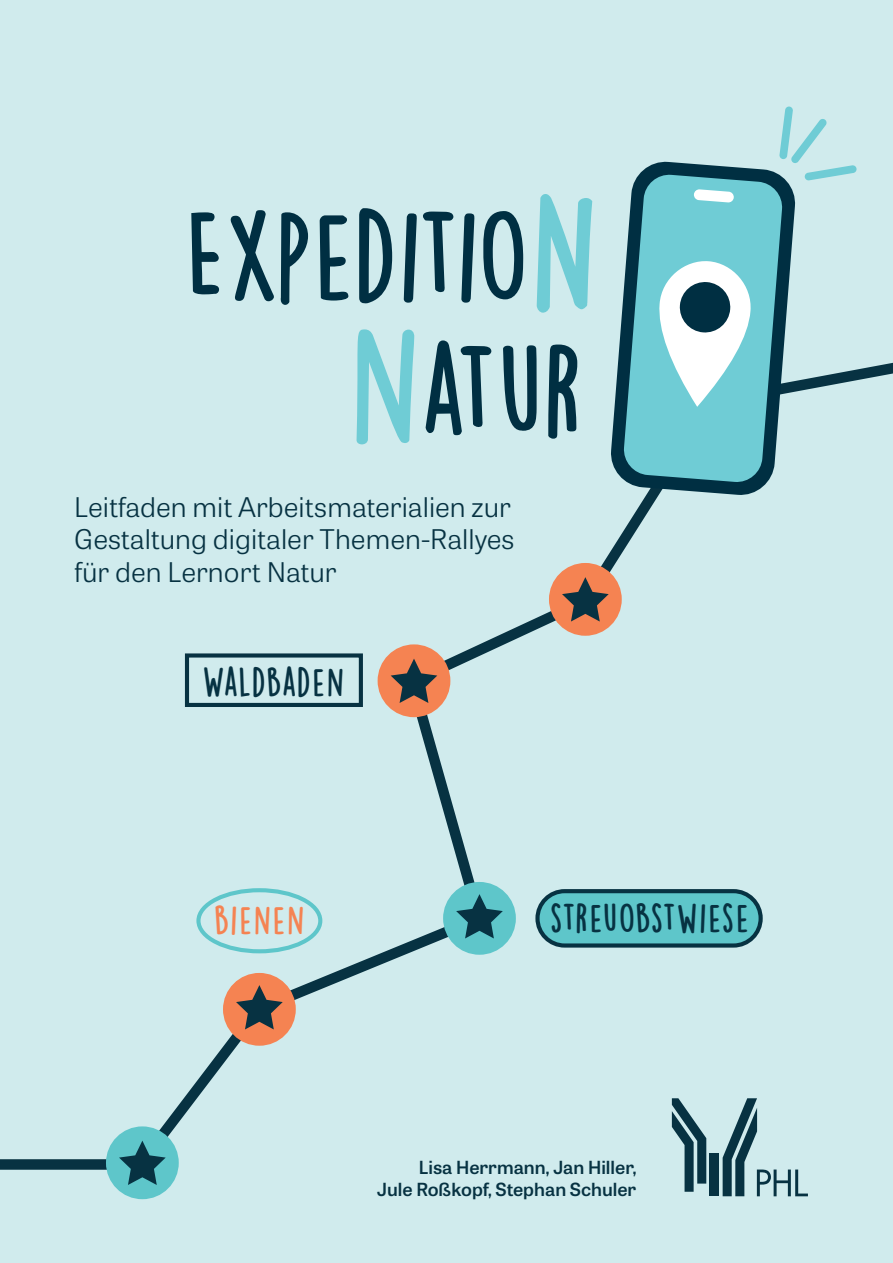
<style>
.page{position:relative;width:893px;height:1263px;background:#d0ebed}
.page>*{position:absolute;margin:0;border:0;box-sizing:border-box;transform-origin:0 0}
.t1{font:800 37.35px "Lemon Yellow Sun";color:#073242}
.t2{font:800 37.05px "Lemon Yellow Sun";letter-spacing:.005em;color:#073242}
.t3{font:800 37.05px "Lemon Yellow Sun";letter-spacing:.04em;color:#f58352}
.t4{font:300 27px/32.4px "Tablet Gothic Wide";color:#073242}
.t5{font:600 18px/21.6px "Tablet Gothic Wide";color:#073242;text-align:right}
</style>
<div class="page">
<div style="left:537px;top:891px;width:224px;height:54px;background:#5ec6ca;border-radius:27px"></div>
<div style="left:535px;top:889px;width:228px;height:58px;border:4px solid #073242;border-radius:27px"></div>
<div style="left:710px;top:1154px;width:9px;height:42px;background:#073242"></div>
<svg style="left:672px;top:1098px;width:34px;height:94px"></svg>
<svg style="left:723px;top:1098px;width:85px;height:98px"></svg>
<div style="left:185px;top:653px;width:178px;height:54px;border:4px solid #073242"></div>
<div style="left:196px;top:888px;width:126px;height:65px;border:4px solid #5ec6ca;border-radius:50%"></div>
<svg style="left:400px;top:352px;width:493px;height:585px"></svg>
<svg style="left:191px;top:212px;width:28px;height:82px"></svg>
<svg style="left:231px;top:210px;width:43px;height:91px"></svg>
<svg style="left:280px;top:212px;width:28px;height:93px"></svg>
<svg style="left:320px;top:215px;width:28px;height:86px"></svg>
<svg style="left:359px;top:208px;width:33px;height:96px"></svg>
<svg style="left:404px;top:213px;width:13px;height:90px"></svg>
<svg style="left:423px;top:212px;width:30px;height:81px"></svg>
<svg style="left:461px;top:213px;width:13px;height:90px"></svg>
<svg style="left:483px;top:211px;width:40px;height:88px"></svg>
<svg style="left:537px;top:194px;width:55px;height:119px"></svg>
<svg style="left:357px;top:329px;width:57px;height:115px"></svg>
<svg style="left:426px;top:340px;width:65px;height:95px"></svg>
<svg style="left:503px;top:345px;width:34px;height:86px"></svg>
<svg style="left:548px;top:345px;width:29px;height:94px"></svg>
<svg style="left:610px;top:161px;width:186px;height:335px"></svg>
<svg style="left:623px;top:174px;width:160px;height:309px;background:#5bacb7"></svg>
<svg style="left:694px;top:189px;width:40px;height:14px"></svg>
<svg style="left:658px;top:259px;width:94px;height:148px;background:#a7cfd4"></svg>
<svg style="left:779px;top:106px;width:78px;height:74px"></svg>
<div style="left:378px;top:644px;width:72px;height:73px;background:#f58352;border-radius:50%"></div>
<svg style="left:391px;top:659px;width:46px;height:44px"></svg>
<div style="left:549px;top:563px;width:73px;height:73px;background:#f58352;border-radius:50%"></div>
<svg style="left:562px;top:577px;width:47px;height:44px"></svg>
<div style="left:0;top:1159px;width:142px;height:11px;background:#073242"></div>
<svg style="left:159px;top:904px;width:332px;height:277px"></svg>
<div style="left:223px;top:973px;width:73px;height:73px;background:#f58352;border-radius:50%"></div>
<svg style="left:236px;top:985px;width:47px;height:44px"></svg>
<div style="left:106px;top:1126px;width:73px;height:73px;background:#5ec6ca;border-radius:50%"></div>
<svg style="left:119px;top:1140px;width:47px;height:45px"></svg>
<div style="left:443px;top:882px;width:73px;height:73px;background:#5ec6ca;border-radius:50%"></div>
<svg style="left:456px;top:894px;width:47px;height:44px"></svg>
<p class="t4" style="left:74px;top:489px;width:442px">Leitfaden mit Arbeitsmaterialien zur<br>Gestaltung digitaler Themen-Rallyes für den Lernort Natur</p>
<h2 class="t2" style="left:203px;top:657px;width:143px">WALDBADEN</h2>
<h2 class="t3" style="left:214px;top:895px;width:92px">BIENEN</h2>
<h1 class="t1" style="left:550px;top:892px;width:201px">STREUOBSTWIESE</h1>
<p class="t5" style="left:377px;top:1156px;width:261px">Lisa Herrmann, Jan Hiller,<br>Jule Roßkopf, Stephan Schuler</p>
</div>
